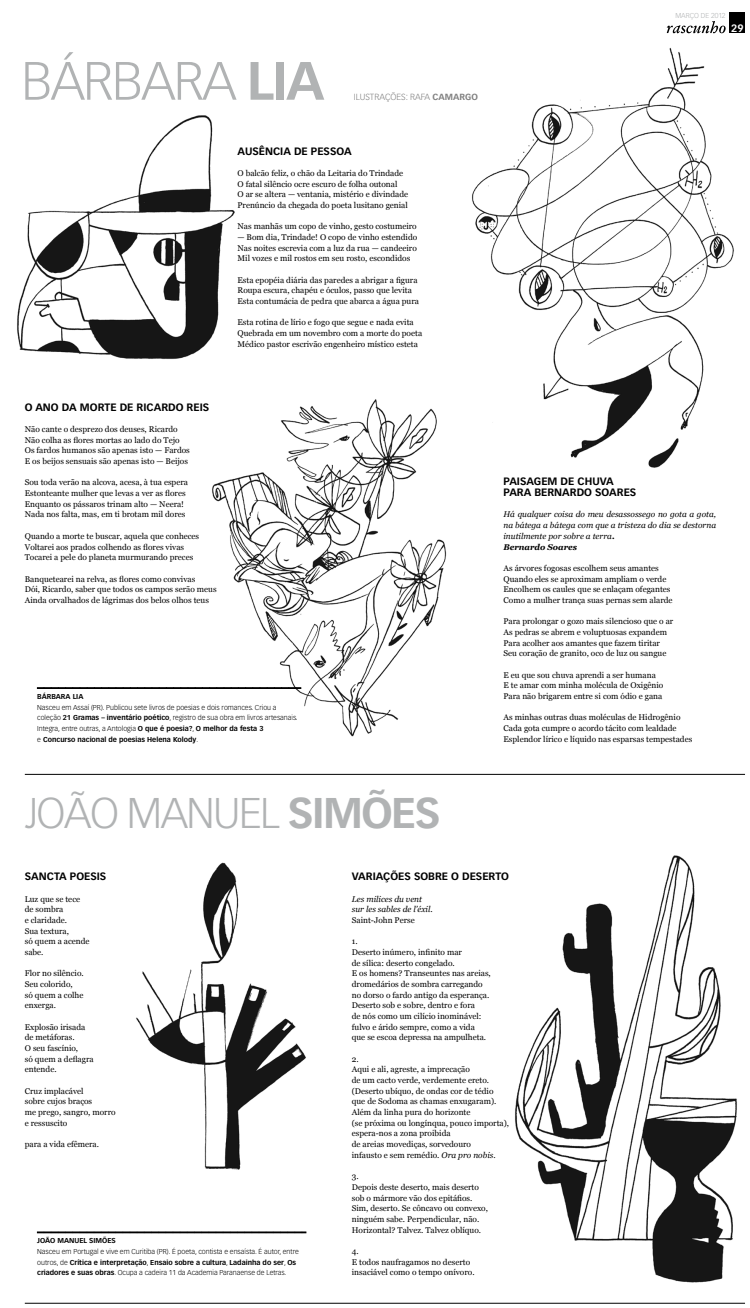
<style>
.page{position:relative;width:750px;height:1308px;background:#fff}
.page>*{position:absolute;margin:0;border:0;box-sizing:border-box;transform-origin:0 0}
.t1{font:300 52.94px "Vectora LT Std";letter-spacing:-.035em;color:#b1b3b4}
.t2{font:300 42.18px "Vectora LT Std";letter-spacing:-.035em;color:#b1b3b4}
.t3{font:700 10.5px "Vectora LT Std";color:#000}
.t4{font:700 10.5px "Vectora LT Std";color:#fff}
.t5{font:300 8.75px "Vectora LT Std";color:#808080}
.t6{font:8.31px/10.7px "Georgia";color:#000}
.t7{font:italic 8.31px/10.7px "Georgia";color:#000}
.t8{font:300 7px/10.7px "Vectora LT Std";color:#000}
.t9{font:700 7px "Vectora LT Std";color:#000}
.t10{font:300 7px "Vectora LT Std";color:#b1b3b4}
.s1{font-weight:700}
.s2{font-style:normal}
.s3{font-style:italic}
</style>
<div class="page">
<hr style="left:25px;top:1302px;width:719px;height:1px;background:#000">
<img style="left:472px;top:47px;width:262px;height:421px">
<img style="left:212px;top:372px;width:263px;height:365px">
<div style="left:729px;top:12px;width:15px;height:21px;background:#000"></div>
<svg style="left:666px;top:21px;width:59px;height:12px"></svg>
<img style="left:17px;top:115px;width:227px;height:258px">
<img style="left:136px;top:862px;width:170px;height:308px">
<img style="left:515px;top:855px;width:222px;height:428px">
<svg style="left:37px;top:686px;width:264px;height:3px"></svg>
<svg style="left:37px;top:1231px;width:269px;height:2px"></svg>
<hr style="left:25px;top:774px;width:719px;height:1px;background:#000">
<p class="t10" style="left:675px;top:11px;width:52px">março de 2012</p>
<h1 class="t1" style="left:21px;top:50px;width:304px">Bárbara <span class="s1">Lia</span></h1>
<p class="t5" style="left:353px;top:92px;width:6px">ILUSTRAÇ</p>
<p class="t5" style="left:390px;top:92px;width:88px">ões: rafa <span class="s1">camargo</span></p>
<p class="t3" style="left:237px;top:144px;width:15px">Ausê</p>
<p class="t3" style="left:265px;top:144px;width:15px">ncia</p>
<p class="t3" style="left:294px;top:144px;width:32px">de Pessoa</p>
<p class="t6" style="left:237px;top:168px;width:172px">O balcão feliz, o chão da Leitaria do Trindade O fatal silêncio ocre escuro de folha outonal<br>O ar se altera — ventania, mistério e divindade Prenúncio da chegada do poeta lusitano genial</p>
<p class="t6" style="left:237px;top:221px;width:180px">Nas manhãs um copo de vinho, gesto costumeiro</p>
<p class="t6" style="left:237px;top:232px;width:181px;text-align:justify">— Bom dia, Trindade! O copo de vinho estendido Nas noites escrevia com a luz da rua — candeeiro Mil vozes e mil rostos em seu rosto, escondidos</p>
<p class="t6" style="left:237px;top:274px;width:183px">Esta epopéia diária das paredes a abrigar a figura<br>Roupa escura, chapéu e óculos, passo que levita<br>Esta contumácia de pedra que abarca a água pura</p>
<p class="t6" style="left:237px;top:317px;width:186px">Esta rotina de lírio e fogo que segue e nada evita<br>Quebrada em um novembro com a morte do poeta<br>Médico pastor escrivão engenheiro místico esteta</p>
<p class="t4" style="left:730px;top:22px;width:14px">29</p>
<p class="t3" style="left:25px;top:400px;width:186px">O ano da morte de Ricardo Reis</p>
<p class="t6" style="left:25px;top:424px;width:166px">Não cante o desprezo dos deuses, Ricardo Não colha as flores mortas ao lado do Tejo Os fardos humanos são apenas isto — Fardos E os beijos sensuais são apenas isto — Beijos</p>
<p class="t6" style="left:25px;top:477px;width:164px">Sou toda verão na alcova, acesa, à tua espera Estonteante mulher que levas a ver as flores Enquanto os pássaros trinam alto — Neera!<br>Nada nos falta, mas, em ti brotam mil dores</p>
<p class="t6" style="left:25px;top:530px;width:176px">Quando a morte te buscar, aquela que conheces<br>Voltarei aos prados colhendo as flores vivas<br>Tocarei a pele do planeta murmurando preces</p>
<p class="t6" style="left:25px;top:573px;width:193px">Banquetearei na relva, as flores como convivas<br>Dói, Ricardo, saber que todos os campos serão meus<br>Ainda orvalhados de lágrimas dos belos olhos teus</p>
<p class="t9" style="left:37px;top:692px;width:6px">Bár</p>
<p class="t9" style="left:51px;top:692px;width:11px">bara</p>
<p class="t9" style="left:73px;top:692px;width:8px">Lia</p>
<p class="t8" style="left:37px;top:701px;width:262px">Nasceu em Assaí (PR). Publicou sete livros de poesias e dois romances. Criou a coleção <span class="s1">21 Gramas – inventário poético</span>, registro de sua obra em livros artesanais.<br>I ntegra, entre outras, a Antologia <span class="s1">O que é poesia?</span>, <span class="s1">O melhor da festa 3<br></span>e <span class="s1">Concurso nacional de poesias Helena Kolody</span>.</p>
<h2 class="t2" style="left:25px;top:788px;width:417px">João Manuel <span class="s1">Simões</span></h2>
<p class="t3" style="left:503px;top:475px;width:14px">Paisagem</p>
<p class="t3" style="left:560px;top:475px;width:40px">de chuva</p>
<p class="t3" style="left:503px;top:486px;width:8px">para</p>
<p class="t3" style="left:534px;top:486px;width:8px">Ber</p>
<p class="t3" style="left:554px;top:486px;width:17px">nardo</p>
<p class="t3" style="left:594px;top:486px;width:15px">Soares</p>
<p class="t7" style="left:503px;top:509px;width:214px">Há qualquer coisa do meu desassossego no gota a gota, na bátega a bátega com que a tristeza do dia se destorna inutilmente por sobre a terra<span class="s1">.<br>Bernardo Soares</span></p>
<p class="t6" style="left:503px;top:562px;width:170px">As árvores fogosas escolhem seus amantes Quando eles se aproximam ampliam o verde Encolhem os caules que se enlaçam ofegantes Como a mulher trança suas pernas sem alarde</p>
<p class="t6" style="left:503px;top:616px;width:171px">Para prolongar o gozo mais silencioso que o ar As pedras se abrem e voluptuosas expandem Para acolher aos amantes que fazem tiritar Seu coração de granito, oco de luz ou sangue</p>
<p class="t6" style="left:503px;top:669px;width:161px">E eu que sou chuva aprendi a ser humana<br>E te amar com minha molécula de Oxigênio<br>Para não brigarem entre si com ódio e gana</p>
<p class="t6" style="left:503px;top:712px;width:190px">As minhas outras duas moléculas de Hidrogênio<br>Cada gota cumpre o acordo tácito com lealdade<br>Esplendor lírico e líquido nas esparsas tempestades</p>
<p class="t3" style="left:25px;top:870px;width:30px">Sancta</p>
<p class="t3" style="left:70px;top:870px;width:14px">Poesis</p>
<p class="t6" style="left:25px;top:893px;width:66px">Luz que se tece de sombra<br>e claridade.<br>Sua textura,<br>só quem a acende sabe.</p>
<p class="t6" style="left:25px;top:968px;width:60px">Flor no silêncio.<br>Seu colorido,<br>só quem a colhe enxerga.</p>
<p class="t6" style="left:25px;top:1021px;width:70px">Explosão irisada de metáforas.<br>O seu fascínio,<br>só quem a deflagra entende.</p>
<p class="t6" style="left:25px;top:1085px;width:92px">Cruz implacável<br>sobre cujos braços<br>me prego, sangro, morro e ressuscito</p>
<p class="t6" style="left:25px;top:1138px;width:76px">para a vida efêmera.</p>
<p class="t9" style="left:37px;top:1236px;width:9px">João</p>
<p class="t9" style="left:57px;top:1236px;width:23px">Manuel</p>
<p class="t9" style="left:89px;top:1236px;width:23px">Simões</p>
<p class="t8" style="left:37px;top:1245px;width:263px">Nasceu em Portugal e vive em Curitiba (PR). É poeta, contista e ensaísta. É autor, entre outros, de <span class="s1">Crítica e interpretação</span>, <span class="s1">Ensaio sobre a cultura</span>, <span class="s1">Ladainha do ser</span>, <span class="s1">Os criadores e suas obras</span>. Ocupa a cadeira 11 da Academia Paranaense de Letras.</p>
<p class="t3" style="left:351px;top:870px;width:157px">Variações sobre o deserto</p>
<p class="t7" style="left:351px;top:893px;width:82px">Les milices du vent sur les sables de l’éxil<span class="s2">.<br>Saint-John Perse</span></p>
<p class="t6" style="left:351px;top:936px;width:140px">1.<br>Deserto inúmero, infinito mar<br>de sílica: deserto congelado.<br>E os homens? Transeuntes nas areias, dromedários de sombra carregando no dorso o fardo antigo da esperança.<br>Deserto sob e sobre, dentro e fora<br>de nós como um cilício inominável: fulvo e árido sempre, como a vida<br>que se escoa depressa na ampulheta.</p>
<p class="t6" style="left:351px;top:1053px;width:159px">2.<br>Aqui e ali, agreste, a imprecação<br>de um cacto verde, verdemente ereto. (Deserto ubíquo, de ondas cor de tédio<br>que de Sodoma as chamas enxugaram).<br>Além da linha pura do horizonte<br>(se próxima ou longínqua, pouco importa), espera-nos a zona proibida<br>de areias movediças, sorvedouro<br>infausto e sem remédio. <span class="s3">Ora pro nobis</span>.</p>
<p class="t6" style="left:351px;top:1170px;width:137px">3.<br>Depois deste deserto, mais deserto sob o mármore vão dos epitáfios.<br>Sim, deserto. Se côncavo ou convexo, ninguém sabe. Perpendicular, não.<br>Horizontal? Talvez. Talvez oblíquo.</p>
<p class="t6" style="left:351px;top:1245px;width:124px">4.<br>E todos naufragamos no deserto insaciável como o tempo onívoro.</p>
</div>
